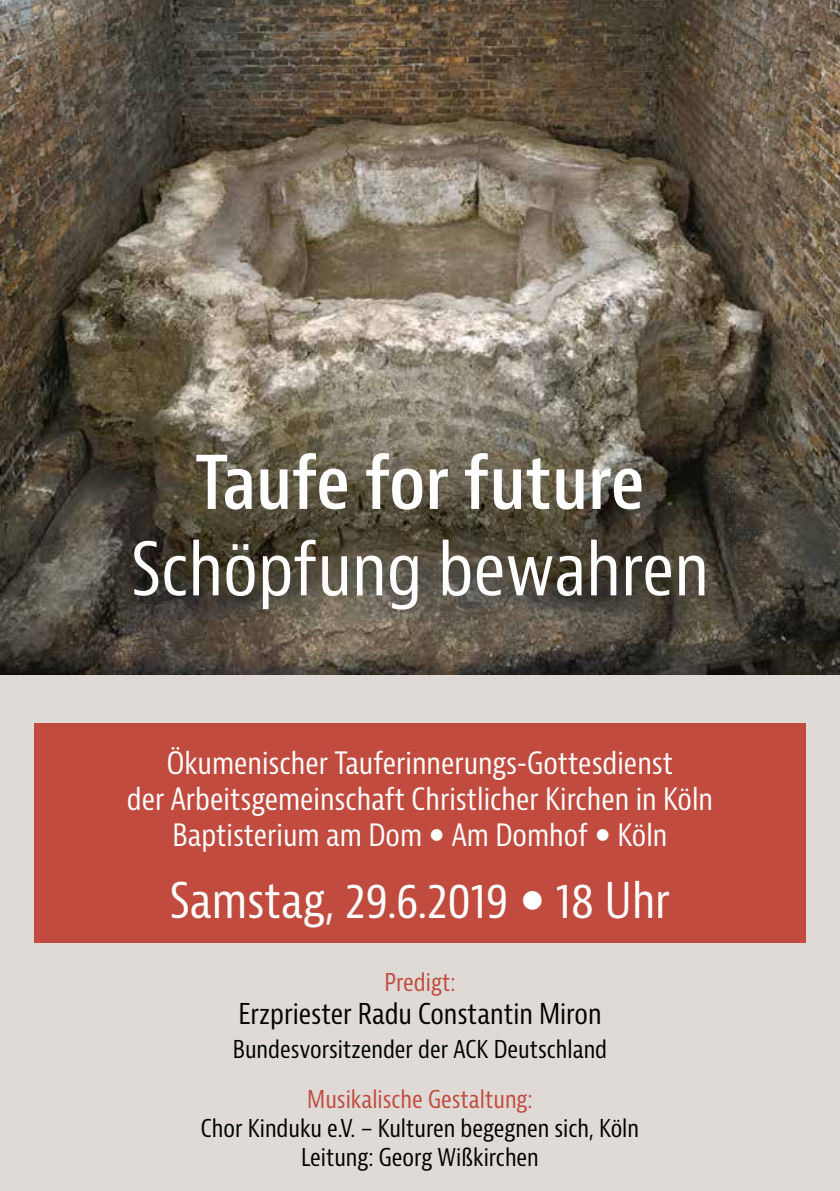
<style>
.page{position:relative;width:840px;height:1191px;background:#fff}
.page>*{position:absolute;margin:0;border:0;box-sizing:border-box;transform-origin:0 0}
.t1{font:condensed 72px "Bernino Sans";color:#fff}
.t2{font:600 condensed 72px "Bernino Sans";color:#fff}
.t3{font:condensed 48px "Bernina Sans";color:#fff}
.t4{font:condensed 30px/36px "Bernina Sans";color:#fff;text-align:center}
.t5{font:condensed 28px "Bernina Sans";color:#000}
.t6{font:condensed 24px/28.8px "Bernina Sans";color:#000;text-align:center}
.t7{font:condensed 24px "Bernina Sans";color:#c04b3e}
</style>
<div class="page">
<div style="left:0;top:632px;width:839px;height:559px;background:#e0dad6"></div>
<img style="left:0;top:0;width:839px;height:675px">
<div style="left:34px;top:723px;width:771px;height:220px;background:#c04b3e"></div>
<h1 class="t2" style="left:195px;top:439px;width:450px">Taufe for future</h1>
<h1 class="t1" style="left:131px;top:525px;width:579px">Schöpfung bewahren</h1>
<p class="t4" style="left:127px;top:746px;width:587px">Ökumenischer Tauferinnerungs-Gottesdienst<br>der Arbeitsgemeinschaft Christlicher Kirchen in Köln<br>Baptisterium am Dom Am Domhof Köln</p>
<h2 class="t3" style="left:170px;top:871px;width:501px">Samstag, 29.6.2019 18 Uhr</h2>
<p class="t7" style="left:384px;top:967px;width:72px">Predigt:</p>
<p class="t5" style="left:238px;top:996px;width:364px">Erzpriester Radu Constantin Miron</p>
<p class="t6" style="left:233px;top:1035px;width:375px">Bundesvorsitzender der ACK Deutschland</p>
<p class="t7" style="left:307px;top:1084px;width:227px">Musikalische Gestaltung:</p>
<p class="t6" style="left:201px;top:1114px;width:439px">Chor Kinduku e.V. – Kulturen begegnen sich, Köln<br>Leitung: Georg Wißkirchen</p>
</div>
